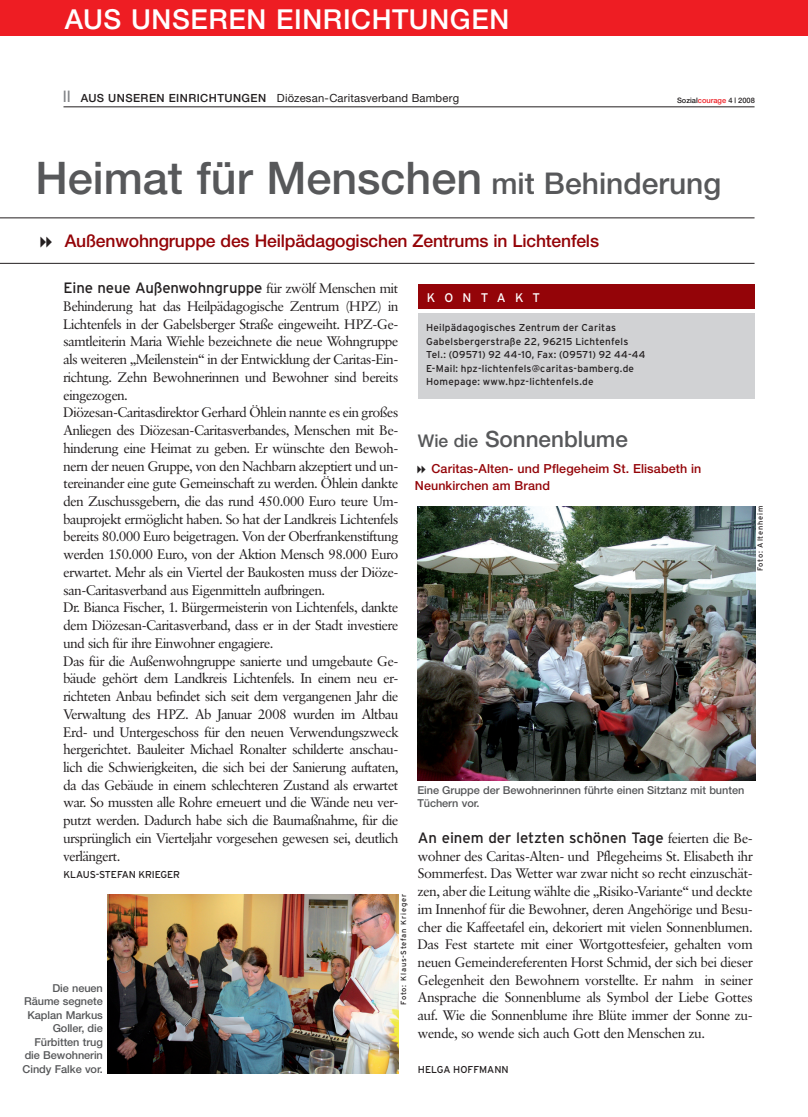
<style>
.page{position:relative;width:808px;height:1117px;background:#fff}
.page>*{position:absolute;margin:0;border:0;box-sizing:border-box;transform-origin:0 0}
.t1{font:500 45px "Helvetica Neue";color:#57585a}
.t2{font:500 27.5px "Helvetica Neue";letter-spacing:.025em;color:#fff}
.t3{font:500 22.5px "Helvetica Neue";letter-spacing:-.005em;color:#57585a}
.t4{font:500 17.5px "Helvetica Neue";letter-spacing:-.01em;color:#940408}
.t5{font:15px "Interstate";letter-spacing:-.01em;color:#231f20}
.t6{font:13.75px/17.8px "Sabon BQ";letter-spacing:-.01em;color:#231f20}
.t7{font:500 12.5px/17.5px "Helvetica Neue";letter-spacing:.01em;color:#940408}
.t8{font:12.5px "Interstate";letter-spacing:.73em;color:#fff}
.t9{font:11.25px "Helvetica Neue";letter-spacing:.015em;color:#231f20}
.t10{font:500 11.25px "Helvetica Neue";color:#231f20}
.t11{font:500 11px/13.5px "Helvetica Neue";letter-spacing:-.005em;color:#57585a;text-align:right}
.t12{font:10px/13.5px "Interstate";letter-spacing:.02em;color:#231f20}
.t13{font:10px "Interstate";letter-spacing:-.01em;color:#231f20}
.t14{font:10px "Interstate";color:#231f20}
.t15{font:7.5px "Interstate";letter-spacing:.1em;color:#231f20}
.t16{font:500 7.5px "Helvetica Neue";color:#231f20}
.s1{font-family:"Interstate";font-weight:400;font-stretch:condensed;font-size:16.25px;color:#808285}
.s2{color:#ee1d23}
.s3{font-size:30px}
.s4{font-family:"Sabon BQ";font-size:13.75px}
.s5{font-size:17.5px}
</style>
<div class="page">
<hr style="left:63px;top:106px;width:691px;height:1px;background:#231f20">
<hr style="left:0;top:217px;width:754px;height:1px;background:#231f20">
<hr style="left:0;top:263px;width:754px;height:1px;background:#231f20">
<div style="left:0;top:0;width:808px;height:36px;background:#ee1d23"></div>
<div style="left:418px;top:284px;width:336px;height:25px;background:#940408"></div>
<div style="left:418px;top:313px;width:336px;height:85px;background:#d1d2d4"></div>
<img style="left:108px;top:894px;width:290px;height:179px">
<img style="left:418px;top:506px;width:337px;height:274px">
<h2 class="t2" style="left:65px;top:3px;width:446px">AUS UNSEREN EINRICHTUNGEN</h2>
<p class="t10" style="left:63px;top:91px;width:55px"><span class="s1">II</span> Aus unseren</p>
<p class="t10" style="left:169px;top:91px;width:9px">einrichtungen</p>
<p class="t9" style="left:277px;top:91px;width:184px">Diözesan-Caritasverband Bamberg</p>
<p class="t16" style="left:677px;top:96px;width:79px">So-zi-al-<span class="s2">cou- ra-ge</span> 4 | 2008</p>
<h1 class="t1" style="left:35px;top:151px;width:687px">Heimat für Menschen <span class="s3">mit Behinderung</span></h1>
<p class="t4" style="left:65px;top:230px;width:536px">Außenwohngruppe des Heilpädagogischen Zentrums in Lichtenfels</p>
<p class="t5" style="left:63px;top:279px;width:336px">Eine neue Außenwohngruppe <span class="s4">für zwölf Menschen mit</span></p>
<p class="t6" style="left:63px;top:297px;width:336px">Behinderung hat das Heilpädagogische Zentrum (HPZ) in Lichtenfels in der Gabelsberger Straße eingeweiht. HPZ-Ge&shy;samtleiterin Maria Wiehle bezeichnete die neue Wohngruppe als weiteren „Meilenstein“ in der Entwicklung der Caritas-Ein&shy;richtung. Zehn Bewohnerinnen und Bewohner sind bereits eingezogen.<br>Diözesan-Caritasdirektor Gerhard Öhlein nannte es ein großes Anliegen des Diözesan-Caritasverbandes, Menschen mit Be&shy;hinderung eine Heimat zu geben. Er wünschte den Bewoh&shy;nern der neuen Gruppe, von den Nachbarn akzeptiert und un&shy;tereinander eine gute Gemeinschaft zu werden. Öhlein dankte den Zuschussgebern, die das rund 450.000 Euro teure Um&shy;bauprojekt ermöglicht haben. So hat der Landkreis Lichtenfels bereits 80.000 Euro beigetragen. Von der Oberfrankenstiftung werden 150.000 Euro, von der Aktion Mensch 98.000 Euro erwartet. Mehr als ein Viertel der Baukosten muss der Diöze&shy;san-Caritasverband aus Eigenmitteln aufbringen.<br>Dr. Bianca Fischer, 1. Bürgermeisterin von Lichtenfels, dankte dem Diözesan-Caritasverband, dass er in der Stadt investiere und sich für ihre Einwohner engagiere.<br>Das für die Außenwohngruppe sanierte und umgebaute Ge&shy;bäude gehört dem Landkreis Lichtenfels. In einem neu er&shy;richteten Anbau befindet sich seit dem vergangenen Jahr die Verwaltung des HPZ. Ab Januar 2008 wurden im Altbau Erd- und Untergeschoss für den neuen Verwendungszweck hergerichtet. Bauleiter Michael Ronalter schilderte anschau&shy;lich die Schwierigkeiten, die sich bei der Sanierung auftaten, da das Gebäude in einem schlechteren Zustand als erwartet war. So mussten alle Rohre erneuert und die Wände neu ver&shy;putzt werden. Dadurch habe sich die Baumaßnahme, für die ursprünglich ein Vierteljahr vorgesehen gewesen sei, deutlich verlängert.</p>
<p class="t13" style="left:63px;top:869px;width:118px">KLAUS-STEFAN KRIEGER</p>
<p class="t11" style="left:23px;top:980px;width:82px">Die neuen<br>Räume segnete<br>Kaplan Markus<br>Goller, die<br>Fürbitten trug die Bewohnerin<br>Cindy Falke vor.</p>
<p class="t15" style="left:399px;top:1004px;width:112px;rotate:-90deg">Foto: Klaus-Stefan Krieger</p>
<p class="t8" style="left:427px;top:290px;width:115px">KONTAKT</p>
<p class="t12" style="left:426px;top:321px;width:221px">Heilpädagogisches Zentrum der Caritas Gabelsbergerstraße 22, 96215 Lichtenfels Tel.: (09571) 92 44-10, Fax: (09571) 92 44-44<br>E-Mail: hpz-lichtenfels@caritas-bamberg.de Homepage: www.hpz-lichtenfels.de</p>
<h3 class="t3" style="left:418px;top:425px;width:211px"><span class="s5">Wie die</span> Sonnenblume</h3>
<p class="t7" style="left:415px;top:459px;width:288px;text-indent:17px">Caritas-Alten- und Pflegeheim St. Elisabeth in<br>Neunkirchen am Brand</p>
<p class="t15" style="left:756px;top:571px;width:67px;rotate:-90deg">Foto: Altenheim</p>
<p class="t11" style="left:417px;top:782px;width:328px;text-align:left">Eine Gruppe der Bewohnerinnen führte einen Sitztanz mit bunten<br>Tüchern vor.</p>
<p class="t5" style="left:418px;top:829px;width:336px">An einem der letzten schönen Tage <span class="s4">feierten die Be-</span></p>
<p class="t6" style="left:418px;top:847px;width:336px;text-align:justify">wohner des Caritas-Alten- und Pflegeheims St. Elisabeth ihr Sommerfest. Das Wetter war zwar nicht so recht einzuschät&shy;zen, aber die Leitung wählte die „Risiko-Variante“ und deckte im Innenhof für die Bewohner, deren Angehörige und Besu&shy;cher die Kaffeetafel ein, dekoriert mit vielen Sonnenblumen.<br>Das Fest startete mit einer Wortgottesfeier, gehalten vom neuen Gemeindereferenten Horst Schmid, der sich bei dieser Gelegenheit den Bewohnern vorstellte. Er nahm in seiner Ansprache die Sonnenblume als Symbol der Liebe Gottes auf. Wie die Sonnenblume ihre Blüte immer der Sonne zu&shy;wende, so wende sich auch Gott den Menschen zu.</p>
<p class="t14" style="left:418px;top:1063px;width:92px">HELGA HOFFMANN</p>
</div>
